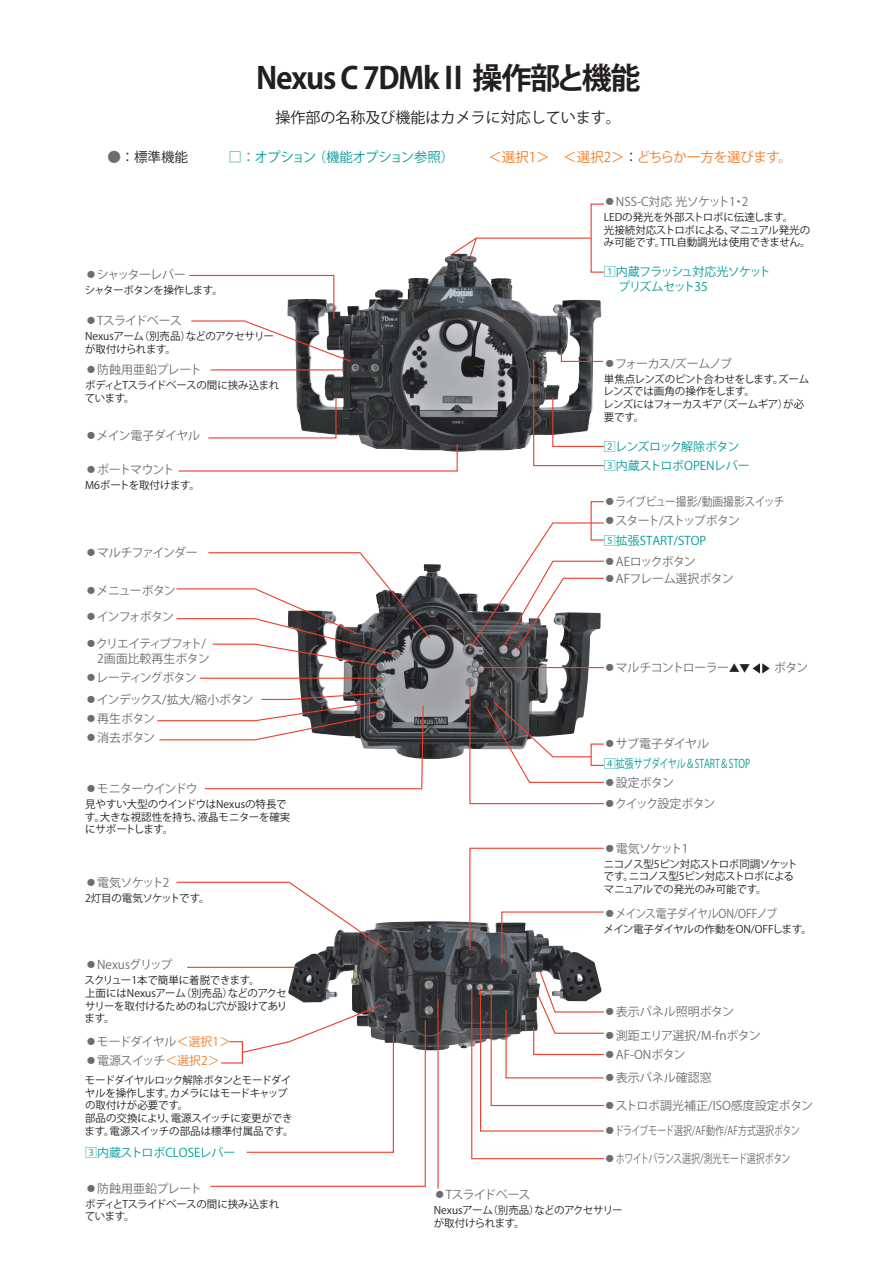
<style>
.page{position:relative;width:893px;height:1263px;background:#fff}
.page>*{position:absolute;margin:0;border:0;box-sizing:border-box;transform-origin:0 0}
.t1{font:30px "Koz Go Pr 6 N Bold 90 msp RKSJ H";letter-spacing:-.04em;color:#231f20}
.t2{font:15px "Koz Go Pr 6 N Regular 90 msp RKSJ H";color:#231f20}
.t3{font:13.5px "Koz Go Pr 6 N Regular 90 msp RKSJ H";letter-spacing:-.02em;color:#f47b21}
.t4{font:12px/14.4px "Koz Go Pr 6 N Regular 90 msp RKSJ H";letter-spacing:-.05em;color:#6c6d70}
.t5{font:12px "Koz Go Pr 6 N Regular 90 msp RKSJ H";color:#6c6d70}
.t6{font:12px "Koz Go Pr 6 N Regular 90 msp RKSJ H";color:#009b98}
.t7{font:12px "Koz Go Pr 6 N Regular 90 msp RKSJ H";letter-spacing:-.075em;color:#6c6d70}
.t8{font:12px "Koz Go Pr 6 N Regular 90 msp RKSJ H";letter-spacing:-.025em;color:#6c6d70}
.t9{font:12px "Koz Go Pr 6 N Regular 90 msp RKSJ H";letter-spacing:-.07em;color:#6c6d70}
.t10{font:12px/14.4px "Koz Go Pr 6 N Regular 90 msp RKSJ H";letter-spacing:-.08em;color:#009b98}
.t11{font:12px "Koz Go Pr 6 N Regular 90 msp RKSJ H";letter-spacing:-.08em;color:#6c6d70}
.t12{font:12px "Koz Go Pr 6 N Regular 90 msp RKSJ H";letter-spacing:-.02em;color:#009b98}
.t13{font:12px "Koz Go Pr 6 N Regular 90 msp RKSJ H";letter-spacing:-.1em;color:#6c6d70}
.t14{font:12px "Koz Go Pr 6 N Regular 90 msp RKSJ H";letter-spacing:-.065em;color:#009b98}
.t15{font:12px "Koz Go Pr 6 N Regular 90 msp RKSJ H";letter-spacing:-.09em;color:#6c6d70}
.t16{font:12px "Koz Go Pr 6 N Regular 90 msp RKSJ H";letter-spacing:-.095em;color:#6c6d70}
.t17{font:12px "Koz Go Pr 6 N Regular 90 msp RKSJ H";letter-spacing:-.085em;color:#6c6d70}
.t18{font:10.5px/12.6px "Koz Go Pr 6 N Regular 90 msp RKSJ H";letter-spacing:-.02em;color:#231f20}
.t19{font:10.5px/12.6px "Koz Go Pr 6 N Regular 90 msp RKSJ H";letter-spacing:-.04em;color:#231f20}
.t20{font:10.5px "Koz Go Pr 6 N Regular 90 msp RKSJ H";letter-spacing:-.055em;color:#231f20}
.s1{color:#6c6d70}
.s2{color:#231f20}
.s3{color:#009b98}
.s4{color:#f47b21}
.s5{font-size:10.5px;color:#231f20}
</style>
<div class="page">
<img style="left:287px;top:256px;width:304px;height:196px">
<img style="left:288px;top:564px;width:313px;height:195px">
<img style="left:288px;top:921px;width:309px;height:129px">
<svg style="left:469px;top:847px;width:135px;height:117px"></svg>
<svg style="left:176px;top:881px;width:212px;height:71px"></svg>
<svg style="left:178px;top:396px;width:280px;height:76px"></svg>
<hr style="left:187px;top:967px;width:111px;height:1px;background:#ef3e29">
<hr style="left:483px;top:667px;width:121px;height:1px;background:#ef3e29">
<svg style="left:176px;top:552px;width:255px;height:115px"></svg>
<hr style="left:200px;top:678px;width:181px;height:1px;background:#ef3e29">
<svg style="left:157px;top:692px;width:267px;height:98px"></svg>
<svg style="left:532px;top:348px;width:72px;height:119px"></svg>
<svg style="left:189px;top:274px;width:163px;height:89px"></svg>
<hr style="left:210px;top:369px;width:134px;height:1px;background:#ef3e29">
<svg style="left:471px;top:970px;width:133px;height:190px"></svg>
<hr style="left:437px;top:999px;width:2px;height:189px;background:#ef3e29">
<svg style="left:210px;top:1004px;width:216px;height:183px"></svg>
<svg style="left:468px;top:522px;width:136px;height:130px"></svg>
<svg style="left:449px;top:237px;width:143px;height:22px"></svg>
<svg style="left:469px;top:683px;width:135px;height:122px"></svg>
<svg style="left:752px;top:663px;width:18px;height:11px"></svg>
<h1 class="t1" style="left:256px;top:67px;width:386px">Nexus C 7DMkⅡ 操作部と機能</h1>
<h2 class="t2" style="left:276px;top:112px;width:347px">操作部の名称及び機能はカメラに対応しています。</h2>
<p class="t3" style="left:108px;top:151px;width:686px"><span class="s1">●</span> <span class="s2">： 標準機能　　　</span><span class="s3">□ ： オプション （機能オプション参照）</span><span class="s2">　　　</span>＜選択1＞　＜選択2＞ <span class="s2">：</span> どちらか一方を選びます。</p>
<p class="t11" style="left:85px;top:269px;width:102px">●シャッターレバー</p>
<p class="t20" style="left:85px;top:286px;width:140px">シャターボタンを操作します。</p>
<p class="t9" style="left:85px;top:316px;width:98px">●Tスライドベース</p>
<p class="t19" style="left:85px;top:331px;width:190px">Nexusアーム（別売品）などのアクセサリーが取付けられます。</p>
<p class="t5" style="left:85px;top:365px;width:118px">●防蝕用亜鉛プレート</p>
<p class="t19" style="left:85px;top:380px;width:196px">ボディとTスライドベースの間に挟み込まれています。</p>
<p class="t4" style="left:85px;top:430px;width:117px">●メイン電子ダイヤル</p>
<p class="t17" style="left:85px;top:465px;width:91px">●ポートマウント</p>
<p class="t18" style="left:85px;top:480px;width:116px">M6ポートを取付けます。</p>
<p class="t7" style="left:85px;top:548px;width:114px">●マルチファインダー</p>
<p class="t9" style="left:85px;top:586px;width:92px">●メニューボタン</p>
<p class="t16" style="left:85px;top:612px;width:91px">●インフォボタン</p>
<p class="t4" style="left:85px;top:638px;width:126px">●クリエイティブフォト/　2画面比較再生ボタン</p>
<p class="t7" style="left:85px;top:673px;width:113px">●レーティングボタン</p>
<p class="t4" style="left:85px;top:694px;width:170px">●インデックス/拡大/縮小ボタン</p>
<p class="t4" style="left:85px;top:713px;width:72px">●再生ボタン</p>
<p class="t4" style="left:85px;top:732px;width:72px">●消去ボタン</p>
<p class="t4" style="left:85px;top:783px;width:114px">●モニターウインドウ</p>
<p class="t18" style="left:85px;top:799px;width:207px">見やすい大型のウインドウはNexusの特長です。大きな視認性を持ち、液晶モニターを確実にサポートします。</p>
<p class="t4" style="left:85px;top:876px;width:86px">●電気ソケット2</p>
<p class="t18" style="left:85px;top:893px;width:126px">2灯目の電気ソケットです。</p>
<p class="t4" style="left:85px;top:959px;width:89px">●Nexusグリップ</p>
<p class="t18" style="left:85px;top:976px;width:204px">スクリュー1本で簡単に着脱できます。<br>上面にはNexusアーム（別売品）などのアクセサリーを取付けるためのねじ穴が設けてあります。</p>
<p class="t4" style="left:85px;top:1036px;width:148px">●モードダイヤル<span class="s4">＜選択1＞</span></p>
<p class="t4" style="left:85px;top:1055px;width:136px">●電源スイッチ<span class="s4">＜選択2＞</span></p>
<p class="t18" style="left:85px;top:1075px;width:211px">モードダイヤルロック解除ボタンとモードダイヤルを操作します。カメラにはモードキャップの取付けが必要です。<br>部品の交換により、電源スイッチに変更ができます。電源スイッチの部品は標準付属品です。</p>
<p class="t6" style="left:85px;top:1148px;width:152px">3内蔵ストロボCLOSEレバー</p>
<p class="t5" style="left:85px;top:1184px;width:118px">●防蝕用亜鉛プレート</p>
<p class="t19" style="left:85px;top:1199px;width:196px">ボディとTスライドベースの間に挟み込まれています。</p>
<p class="t4" style="left:604px;top:196px;width:146px">●NSS-C対応 光ソケット1・2</p>
<p class="t18" style="left:604px;top:212px;width:208px">LEDの発光を外部ストロボに伝達します。<br>光接続対応ストロボによる、マニュアル発光のみ可能です。TTL自動調光は使用できません。</p>
<p class="t10" style="left:604px;top:266px;width:169px">1内蔵フラッシュ対応光ソケット　 プリズムセット35</p>
<p class="t7" style="left:604px;top:359px;width:130px">●フォーカス/ズームノブ</p>
<p class="t18" style="left:603px;top:374px;width:208px">単焦点レンズのピント合わせをします。ズームレンズでは画角の操作をします。<br>レンズにはフォーカスギア（ズームギア）が必要です。</p>
<p class="t14" style="left:604px;top:442px;width:137px">2レンズロック解除ボタン</p>
<p class="t12" style="left:604px;top:461px;width:147px">3内蔵ストロボOPENレバー</p>
<p class="t4" style="left:604px;top:496px;width:182px">●ライブビュー撮影/動画撮影スイッチ</p>
<p class="t13" style="left:604px;top:516px;width:138px">●スタート/ストップボタン</p>
<p class="t6" style="left:604px;top:536px;width:104px">5拡張START/STOP</p>
<p class="t11" style="left:604px;top:556px;width:94px">●AEロックボタン</p>
<p class="t8" style="left:604px;top:573px;width:131px">●AFフレーム選択ボタン</p>
<p class="t4" style="left:604px;top:662px;width:206px">●マルチコントローラー<span class="s5">▲▼</span>　　ボタン</p>
<p class="t4" style="left:604px;top:738px;width:107px">●サブ電子ダイヤル</p>
<p class="t6" style="left:604px;top:759px;width:148px">4拡張サブダイヤル＆START＆STOP</p>
<p class="t4" style="left:604px;top:777px;width:72px">●設定ボタン</p>
<p class="t15" style="left:604px;top:799px;width:113px">●クイック設定ボタン</p>
<p class="t4" style="left:604px;top:842px;width:86px">●電気ソケット1</p>
<p class="t18" style="left:603px;top:859px;width:196px">ニコノス型5ピン対応ストロボ同調ソケットです。ニコノス型5ピン対応ストロボによるマニュアルでの発光のみ可能です。</p>
<p class="t4" style="left:604px;top:908px;width:175px">●メインス電子ダイヤルON/OFFノブ</p>
<p class="t18" style="left:603px;top:925px;width:210px">メイン電子ダイヤルの作動をON/OFFします。</p>
<p class="t5" style="left:604px;top:1007px;width:132px">●表示パネル照明ボタン</p>
<p class="t8" style="left:604px;top:1031px;width:158px">●測距エリア選択/M-fnボタン</p>
<p class="t4" style="left:604px;top:1049px;width:83px">●AF-ONボタン</p>
<p class="t5" style="left:604px;top:1073px;width:109px">●表示パネル確認窓</p>
<p class="t5" style="left:604px;top:1101px;width:211px">●ストロボ調光補正/ISO感度設定ボタン</p>
<p class="t5" style="left:604px;top:1126px;width:197px">●ドライブモード選択/AF動作/AF方式選択ボタン</p>
<p class="t4" style="left:604px;top:1153px;width:188px">●ホワイトバランス選択/測光モード選択ボタン</p>
<p class="t9" style="left:434px;top:1190px;width:98px">●Tスライドベース</p>
<p class="t19" style="left:434px;top:1205px;width:190px">Nexusアーム（別売品）などのアクセサリーが取付けられます。</p>
</div>
